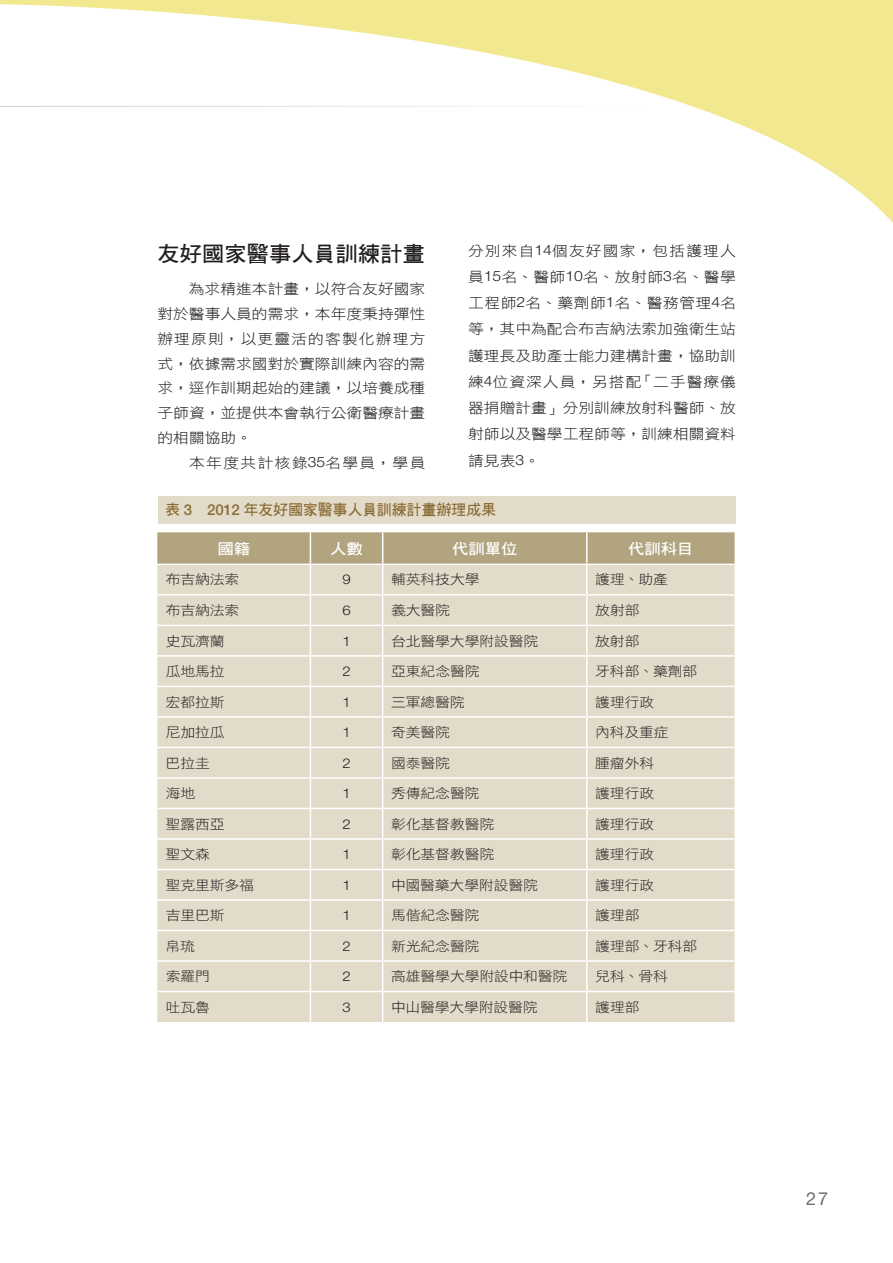
<style>
.page{position:relative;width:893px;height:1263px;background:#fff}
.page>*{position:absolute;margin:0;border:0;box-sizing:border-box;transform-origin:0 0}
.t1{font:21.3px "DF Hei Bd HK BF";letter-spacing:-.01em;color:#231f20;scale:1.05 1}
.t2{font:18px "Helvetica Neue LT Std";color:#6c6d70}
.t3{font:15px "DF Hei Bd HK BF";letter-spacing:-.01em;color:#8a6c35}
.t4{font:15px "DF Hei Std W7";letter-spacing:-.01em;color:#fff;scale:1.1 1}
.t5{font:14.1px/26.2px "DF Hei Lt HK BF";color:#231f20;text-align:justify;scale:1.11 1}
.t6{font:14.1px "DF Hei Lt HK BF";letter-spacing:.09em;color:#231f20;scale:1.11 1}
.t7{font:13.5px "DF Hei Std W3";letter-spacing:-.01em;color:#231f20;scale:1.1 1}
.t8{font:300 13.5px "Helvetica Neue LT Std";color:#231f20;scale:1.1 1}
.s1{font-family:"Helvetica Neue LT Std";font-weight:300}
.s2{font-family:"Helvetica Neue LT Std";font-weight:500}
</style>
<div class="page">
<svg style="left:0;top:0;width:893px;height:223px"></svg>
<div style="left:158px;top:496px;width:578px;height:28px;background:#e3dbc9"></div>
<div style="left:157px;top:992px;width:578px;height:30px;background:#e3dbc9"></div>
<svg style="left:157px;top:532px;width:578px;height:459px;background:#e1d9c6"></svg>
<hr style="left:587px;top:960px;width:148px;height:2px;background:#fff">
<hr style="left:586px;top:962px;width:2px;height:29px;background:#fff">
<hr style="left:310px;top:992px;width:1px;height:30px;background:#fff">
<hr style="left:382px;top:992px;width:1px;height:30px;background:#fff">
<hr style="left:586px;top:992px;width:2px;height:30px;background:#fff">
<h1 class="t1" style="left:157px;top:243px;width:256px">友好國家醫事人員訓練計畫</h1>
<p class="t5" style="left:157px;top:277px;width:243px;line-height:24.8px;text-indent:31px">為求精進本計畫，以符合友好國家對於醫事人員的需求，本年度秉持彈性辦理原則，以更靈活的客製化辦理方式，依據需求國對於實際訓練內容的需求，逕作訓期起始的建議，以培養成種子師資，並提供本會執行公衛醫療計畫的相關協助。</p>
<p class="t6" style="left:189px;top:455px;width:215px">本年度共計核錄<span class="s1">35</span>名學員，學員</p>
<p class="t5" style="left:468px;top:237px;width:243px">分別來自<span class="s1">14</span>個友好國家，包括護理人員<span class="s1">15</span>名、醫師<span class="s1">10</span>名、放射師<span class="s1">3</span>名、醫學工程師<span class="s1">2</span>名、藥劑師<span class="s1">1</span>名、醫務管理<span class="s1">4</span>名等，其中為配合布吉納法索加強衛生站護理長及助產士能力建構計畫，協助訓練<span class="s1">4</span>位資深人員，另搭配「二手醫療儀器捐贈計畫」分別訓練放射科醫師、放射師以及醫學工程師等，訓練相關資料請見表<span class="s1">3</span>。</p>
<p class="t3" style="left:165px;top:502px;width:332px">表 <span class="s2">3 2012</span> 年友好國家醫事人員訓練計畫辦理成果</p>
<p class="t4" style="left:217px;top:540px;width:31px">國籍</p>
<p class="t4" style="left:330px;top:540px;width:31px">人數</p>
<p class="t4" style="left:452px;top:540px;width:61px">代訓單位</p>
<p class="t4" style="left:628px;top:540px;width:61px">代訓科目</p>
<p class="t7" style="left:166px;top:572px;width:68px">布吉納法索</p>
<p class="t8" style="left:342px;top:571px;width:9px">9</p>
<p class="t7" style="left:391px;top:572px;width:82px">輔英科技大學</p>
<p class="t7" style="left:595px;top:572px;width:68px">護理、助產</p>
<p class="t7" style="left:166px;top:603px;width:68px">布吉納法索</p>
<p class="t8" style="left:342px;top:602px;width:9px">6</p>
<p class="t7" style="left:391px;top:603px;width:55px">義大醫院</p>
<p class="t7" style="left:595px;top:603px;width:42px">放射部</p>
<p class="t7" style="left:166px;top:633px;width:55px">史瓦濟蘭</p>
<p class="t8" style="left:342px;top:632px;width:9px">1</p>
<p class="t7" style="left:391px;top:633px;width:135px">台北醫學大學附設醫院</p>
<p class="t7" style="left:595px;top:633px;width:42px">放射部</p>
<p class="t7" style="left:166px;top:664px;width:55px">瓜地馬拉</p>
<p class="t8" style="left:342px;top:663px;width:9px">2</p>
<p class="t7" style="left:391px;top:664px;width:82px">亞東紀念醫院</p>
<p class="t7" style="left:595px;top:664px;width:94px">牙科部、藥劑部</p>
<p class="t7" style="left:166px;top:694px;width:55px">宏都拉斯</p>
<p class="t8" style="left:342px;top:693px;width:9px">1</p>
<p class="t7" style="left:391px;top:694px;width:68px">三軍總醫院</p>
<p class="t7" style="left:595px;top:694px;width:55px">護理行政</p>
<p class="t7" style="left:166px;top:725px;width:55px">尼加拉瓜</p>
<p class="t8" style="left:342px;top:724px;width:9px">1</p>
<p class="t7" style="left:391px;top:725px;width:55px">奇美醫院</p>
<p class="t7" style="left:595px;top:725px;width:68px">內科及重症</p>
<p class="t7" style="left:166px;top:755px;width:42px">巴拉圭</p>
<p class="t8" style="left:342px;top:754px;width:9px">2</p>
<p class="t7" style="left:391px;top:755px;width:55px">國泰醫院</p>
<p class="t7" style="left:595px;top:755px;width:55px">腫瘤外科</p>
<p class="t7" style="left:166px;top:786px;width:28px">海地</p>
<p class="t8" style="left:342px;top:785px;width:9px">1</p>
<p class="t7" style="left:391px;top:786px;width:82px">秀傳紀念醫院</p>
<p class="t7" style="left:595px;top:786px;width:55px">護理行政</p>
<p class="t7" style="left:166px;top:816px;width:55px">聖露西亞</p>
<p class="t8" style="left:342px;top:815px;width:9px">2</p>
<p class="t7" style="left:391px;top:816px;width:95px">彰化基督教醫院</p>
<p class="t7" style="left:595px;top:816px;width:55px">護理行政</p>
<p class="t7" style="left:166px;top:847px;width:42px">聖文森</p>
<p class="t8" style="left:342px;top:846px;width:9px">1</p>
<p class="t7" style="left:391px;top:847px;width:95px">彰化基督教醫院</p>
<p class="t7" style="left:595px;top:847px;width:55px">護理行政</p>
<p class="t7" style="left:166px;top:877px;width:82px">聖克里斯多福</p>
<p class="t8" style="left:342px;top:876px;width:9px">1</p>
<p class="t7" style="left:391px;top:877px;width:135px">中國醫藥大學附設醫院</p>
<p class="t7" style="left:595px;top:877px;width:55px">護理行政</p>
<p class="t7" style="left:166px;top:908px;width:55px">吉里巴斯</p>
<p class="t8" style="left:342px;top:907px;width:9px">1</p>
<p class="t7" style="left:391px;top:908px;width:82px">馬偕紀念醫院</p>
<p class="t7" style="left:595px;top:908px;width:42px">護理部</p>
<p class="t7" style="left:166px;top:938px;width:28px">帛琉</p>
<p class="t8" style="left:342px;top:937px;width:9px">2</p>
<p class="t7" style="left:391px;top:938px;width:82px">新光紀念醫院</p>
<p class="t7" style="left:595px;top:938px;width:94px">護理部、牙科部</p>
<p class="t7" style="left:166px;top:969px;width:42px">索羅門</p>
<p class="t8" style="left:342px;top:968px;width:9px">2</p>
<p class="t7" style="left:391px;top:969px;width:162px">高雄醫學大學附設中和醫院</p>
<p class="t7" style="left:595px;top:969px;width:68px">兒科、骨科</p>
<p class="t7" style="left:166px;top:999px;width:42px">吐瓦魯</p>
<p class="t8" style="left:342px;top:998px;width:9px">3</p>
<p class="t7" style="left:391px;top:999px;width:135px">中山醫學大學附設醫院</p>
<p class="t7" style="left:595px;top:999px;width:42px">護理部</p>
<p class="t2" style="left:806px;top:1187px;width:23px">27</p>
</div>
